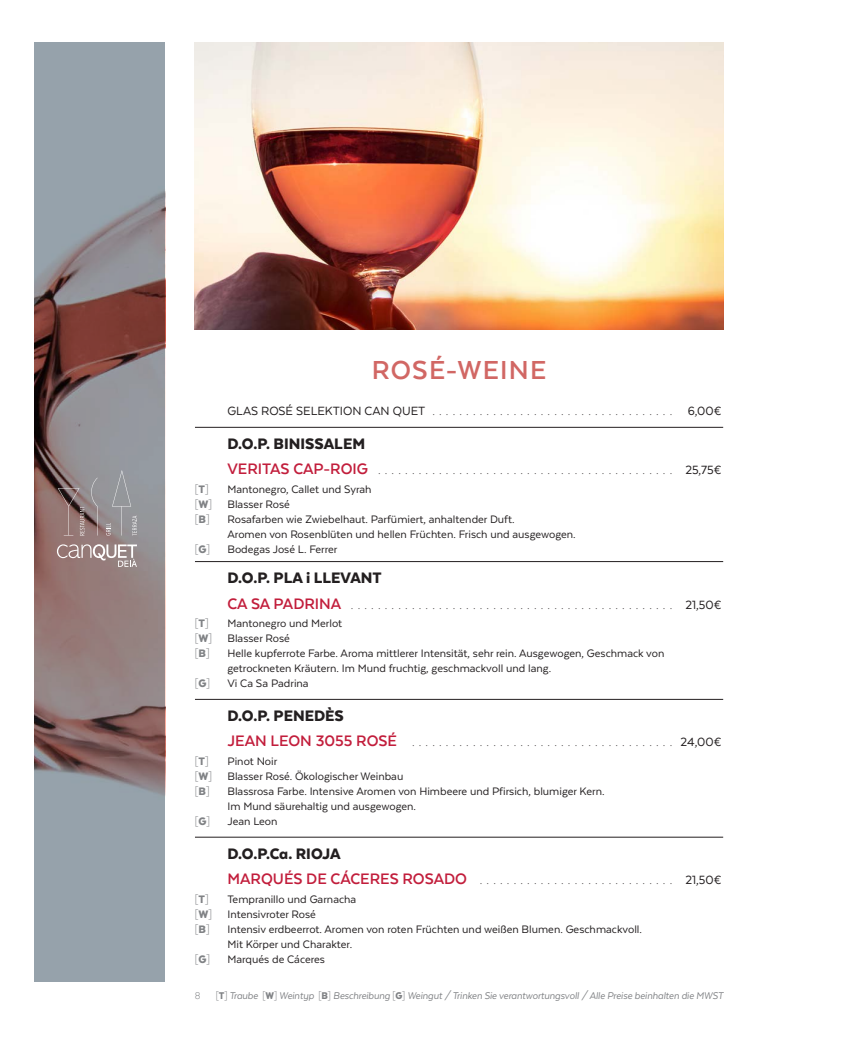
<style>
.page{position:relative;width:865px;height:1053px;background:#fff}
.page>*{position:absolute;margin:0;border:0;box-sizing:border-box;transform-origin:0 0}
.t1{font:700 30px "Texta";letter-spacing:.04em;color:#d16764}
.t2{font:900 17.5px "Texta Alt";color:#231f20}
.t3{font:300 13.75px "Texta";color:#231f20}
.t4{font:12.5px "Texta";color:#231f20}
.t5{font:300 12.5px "Texta";color:#808285}
.t6{font:italic 11.25px "Texta";letter-spacing:-.01em;color:#808285;scale:.96 1}
.t7{font:300 11.25px "Texta";color:#808285}
.s1{font-weight:400}
.s2{font-weight:700;font-size:17.5px;color:#c21e3c}
.s3{font-family:"Texta Alt";font-weight:900}
.s4{font-weight:300;color:#808285}
.s5{font-family:"Texta Alt";font-weight:900;color:#808285}
.s6{font-weight:300;font-style:normal}
.s7{font-family:"Texta Alt";font-weight:900;font-style:normal}
</style>
<div class="page">
<img style="left:195px;top:43px;width:528px;height:287px">
<hr style="left:195px;top:427px;width:528px;height:1px;background:#231f20">
<hr style="left:195px;top:561px;width:528px;height:1px;background:#231f20">
<hr style="left:195px;top:699px;width:528px;height:1px;background:#231f20">
<hr style="left:195px;top:836px;width:528px;height:1px;background:#231f20">
<svg style="left:34px;top:43px;width:131px;height:938px;background:#8d868a"></svg>
<svg style="left:57px;top:544px;width:80px;height:23px;background:#ac9997"></svg>
<svg style="left:58px;top:477px;width:40px;height:58px;background:#897675"></svg>
<svg style="left:106px;top:470px;width:31px;height:65px;background:#99999d"></svg>
<p class="t1" style="left:371px;top:355px;width:176px">ROSÉ-WEINE</p>
<p class="t3" style="left:227px;top:404px;width:495px"><span class="s1">GLAS ROSÉ SELEKTION CAN QUET</span> .................................... <span class="s1">6,00€</span></p>
<p class="t2" style="left:227px;top:434px;width:139px">D.O.P. BINISSALEM</p>
<p class="t3" style="left:227px;top:463px;width:495px"><span class="s2">VERITAS CAP-ROIG</span> ............................................ <span class="s1">25,75€</span></p>
<p class="t5" style="left:195px;top:482px;width:15px">[<span class="s3">T</span>]</p>
<p class="t4" style="left:227px;top:482px;width:146px">Mantonegro, Callet und Syrah</p>
<p class="t4" style="left:195px;top:497px;width:96px"><span class="s4">[</span><span class="s5">W</span><span class="s4">]</span> Blasser Rosé</p>
<p class="t5" style="left:195px;top:512px;width:16px">[<span class="s3">B</span>]</p>
<p class="t4" style="left:227px;top:512px;width:288px">Rosafarben wie Zwiebelhaut. Parfümiert, anhaltender Duft.</p>
<p class="t4" style="left:227px;top:527px;width:350px">Aromen von Rosenblüten und hellen Früchten. Frisch und ausgewogen.</p>
<p class="t5" style="left:195px;top:542px;width:17px">[<span class="s3">G</span>]</p>
<p class="t4" style="left:227px;top:542px;width:111px">Bodegas José L. Ferrer</p>
<p class="t2" style="left:227px;top:568px;width:156px">D.O.P. PLA i LLEVANT</p>
<p class="t3" style="left:227px;top:597px;width:495px"><span class="s2">CA SA PADRINA</span> ................................................ <span class="s1">21,50€</span></p>
<p class="t5" style="left:195px;top:617px;width:15px">[<span class="s3">T</span>]</p>
<p class="t4" style="left:227px;top:617px;width:116px">Mantonegro und Merlot</p>
<p class="t4" style="left:195px;top:632px;width:96px"><span class="s4">[</span><span class="s5">W</span><span class="s4">]</span> Blasser Rosé</p>
<p class="t5" style="left:195px;top:647px;width:16px">[<span class="s3">B</span>]</p>
<p class="t4" style="left:227px;top:647px;width:438px">Helle kupferrote Farbe. Aroma mittlerer Intensität, sehr rein. Ausgewogen, Geschmack von</p>
<p class="t4" style="left:227px;top:662px;width:325px">getrockneten Kräutern. Im Mund fruchtig, geschmackvoll und lang.</p>
<p class="t5" style="left:195px;top:677px;width:17px">[<span class="s3">G</span>]</p>
<p class="t4" style="left:227px;top:677px;width:83px">Vi Ca Sa Padrina</p>
<p class="t2" style="left:227px;top:706px;width:118px">D.O.P. PENEDÈS</p>
<p class="t3" style="left:227px;top:735px;width:495px"><span class="s2">JEAN LEON 3055 ROSÉ</span> ....................................... <span class="s1">24,00€</span></p>
<p class="t5" style="left:195px;top:754px;width:15px">[<span class="s3">T</span>]</p>
<p class="t4" style="left:227px;top:754px;width:51px">Pinot Noir</p>
<p class="t4" style="left:195px;top:769px;width:210px"><span class="s4">[</span><span class="s5">W</span><span class="s4">]</span> Blasser Rosé. Ökologischer Weinbau</p>
<p class="t5" style="left:195px;top:784px;width:16px">[<span class="s3">B</span>]</p>
<p class="t4" style="left:227px;top:784px;width:378px">Blassrosa Farbe. Intensive Aromen von Himbeere und Pfirsich, blumiger Kern.</p>
<p class="t4" style="left:227px;top:799px;width:190px">Im Mund säurehaltig und ausgewogen.</p>
<p class="t5" style="left:195px;top:814px;width:17px">[<span class="s3">G</span>]</p>
<p class="t4" style="left:227px;top:814px;width:52px">Jean Leon</p>
<p class="t2" style="left:227px;top:844px;width:115px">D.O.P.Ca. RIOJA</p>
<p class="t3" style="left:227px;top:873px;width:495px"><span class="s2">MARQUÉS DE CÁCERES ROSADO</span> ............................. <span class="s1">21,50€</span></p>
<p class="t5" style="left:195px;top:892px;width:15px">[<span class="s3">T</span>]</p>
<p class="t4" style="left:227px;top:892px;width:130px">Tempranillo und Garnacha</p>
<p class="t4" style="left:195px;top:907px;width:122px"><span class="s4">[</span><span class="s5">W</span><span class="s4">]</span> Intensivroter Rosé</p>
<p class="t5" style="left:195px;top:922px;width:16px">[<span class="s3">B</span>]</p>
<p class="t4" style="left:227px;top:922px;width:416px">Intensiv erdbeerrot. Aromen von roten Früchten und weißen Blumen. Geschmackvoll.</p>
<p class="t4" style="left:227px;top:937px;width:126px">Mit Körper und Charakter.</p>
<p class="t5" style="left:195px;top:952px;width:17px">[<span class="s3">G</span>]</p>
<p class="t4" style="left:227px;top:952px;width:99px">Marqués de Cáceres</p>
<p class="t7" style="left:195px;top:989px;width:7px">8</p>
<p class="t6" style="left:216px;top:989px;width:530px"><span class="s6">[</span><span class="s7">T</span><span class="s6">]</span> Traube <span class="s6">[</span><span class="s7">W</span><span class="s6">]</span> Weintyp <span class="s6">[</span><span class="s7">B</span><span class="s6">]</span> Beschreibung <span class="s6">[</span><span class="s7">G</span><span class="s6">]</span> Weingut / Trinken Sie verantwortungsvoll / Alle Preise beinhalten die MWST</p>
</div>
